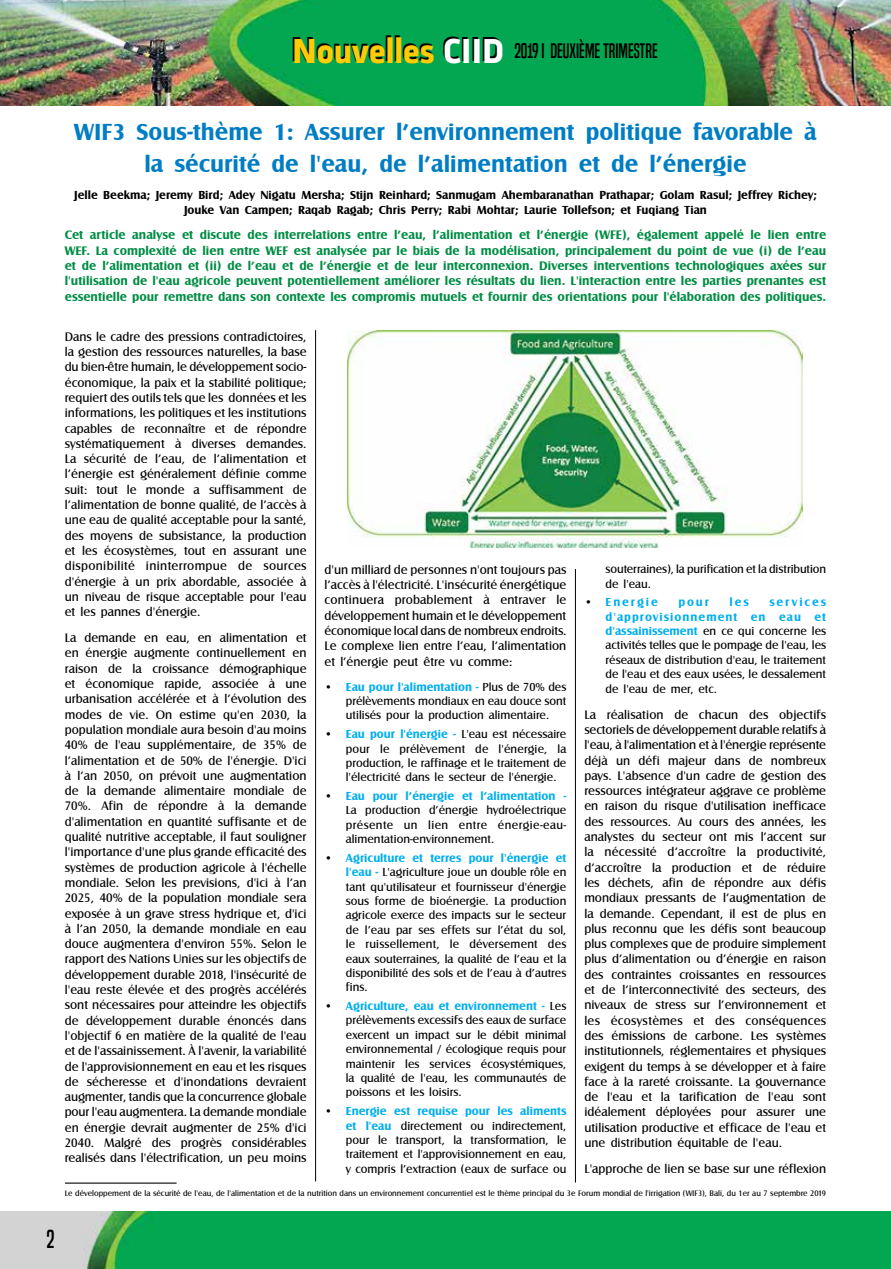
<style>
.page{position:relative;width:891px;height:1269px;background:#fff}
.page>*{position:absolute;margin:0;border:0;box-sizing:border-box;transform-origin:0 0}
.t1{font:700 36px "Alstom";color:#ffcb05}
.t2{font:700 24px/32.4px "Castle T";color:#007dc5;text-align:center}
.t3{font:24px "Built Titling Rg";color:#000}
.t4{font:19.5px "Built Titling Rg";color:#000}
.t5{font:12.75px/15.3px "Castle T";color:#000;text-align:justify}
.t6{font:700 12.75px/15.3px "Castle T";color:#008c44;text-align:justify}
.t7{font:12px/14.4px "Castle T";color:#000;text-align:justify}
.t8{font:700 12px/14.4px "Castle T";color:#000;text-align:center}
.t9{font:700 12px "Castle T";letter-spacing:.155em;color:#00aeef}
.t10{font:8.25px "Castle T";color:#000}
.s1{color:#fff}
.s2{font-weight:400;color:#000}
.s3{font-weight:700;color:#00aeef}
</style>
<div class="page">
<img style="left:0;top:1212px;width:891px;height:57px">
<img style="left:0;top:0;width:891px;height:105px">
<hr style="left:65px;top:1183px;width:111px;height:1px;background:#000">
<img style="left:348px;top:330px;width:455px;height:218px">
<hr style="left:575px;top:569px;width:1px;height:614px;background:#000">
<hr style="left:315px;top:330px;width:1px;height:851px;background:#000">
<h1 class="t1" style="left:292px;top:26px;width:213px">Nouvelles <span class="s1">CIID</span></h1>
<h3 class="t4" style="left:514px;top:40px;width:145px">2019 I DEUXIÈME TRIMESTRE</h3>
<h2 class="t2" style="left:74px;top:115px;width:744px">WIF3 Sous-thème 1: Assurer l’environnement politique favorable à la sécurité de l'eau, de l’alimentation et de l’énergie</h2>
<p class="t8" style="left:74px;top:188px;width:744px">Jelle Beekma; Jeremy Bird; Adey Nigatu Mersha; Stijn Reinhard; Sanmugam Ahembaranathan Prathapar; Golam Rasul; Jeffrey Richey;<br>Jouke Van Campen; Raqab Ragab; Chris Perry; Rabi Mohtar; Laurie Tollefson; et Fuqiang Tian</p>
<p class="t6" style="left:65px;top:228px;width:763px">Cet article analyse et discute des interrelations entre l’eau, l’alimentation et l’énergie (WFE), également appelé le lien entre WEF. La complexité de lien entre WEF est analysée par le biais de la modélisation, principalement du point de vue (i) de l’eau et de l’alimentation et (ii) de l’eau et de l’énergie et de leur interconnexion. Diverses interventions technologiques axées sur l'utilisation de l'eau agricole peuvent potentiellement améliorer les résultats du lien. L'interaction entre les parties prenantes est essentielle pour remettre dans son contexte les compromis mutuels et fournir des orientations pour l'élaboration des politiques.</p>
<p class="t5" style="left:65px;top:329px;width:243px">Dans le cadre des pressions contradictoires, la gestion des ressources naturelles, la base du bien-être humain, le développement socio&shy;économique, la paix et la stabilité politique; requiert des outils tels que les données et les informations, les politiques et les institutions capables de reconnaître et de répondre systématiquement à diverses demandes.<br>La sécurité de l’eau, de l’alimentation et l’énergie est généralement définie comme suit: tout le monde a suffisamment de l’alimentation de bonne qualité, de l’accès à une eau de qualité acceptable pour la santé, des moyens de subsistance, la production et les écosystèmes, tout en assurant une disponibilité ininterrompue de sources d'énergie à un prix abordable, associée à un niveau de risque acceptable pour l'eau et les pannes d'énergie.</p>
<p class="t5" style="left:65px;top:630px;width:243px">La demande en eau, en alimentation et en énergie augmente continuellement en raison de la croissance démographique et économique rapide, associée à une urbanisation accélérée et à l’évolution des modes de vie. On estime qu'en 2030, la population mondiale aura besoin d'au moins 40% de l'eau supplémentaire, de 35% de l’alimentation et de 50% de l'énergie. D'ici à l’an 2050, on prévoit une augmentation de la demande alimentaire mondiale de 70%. Afin de répondre à la demande d'alimentation en quantité suffisante et de qualité nutritive acceptable, il faut souligner l'importance d'une plus grande efficacité des systèmes de production agricole à l'échelle mondiale. Selon les previsions, d'ici à l’an 2025, 40% de la population mondiale sera exposée à un grave stress hydrique et, d'ici à l’an 2050, la demande mondiale en eau douce augmentera d'environ 55%. Selon le rapport des Nations Unies sur les objectifs de développement durable 2018, l'insécurité de l'eau reste élevée et des progrès accélérés sont nécessaires pour atteindre les objectifs de développement durable énoncés dans l'objectif 6 en matière de la qualité de l'eau et de l'assainissement. À l'avenir, la variabilité de l'approvisionnement en eau et les risques de sécheresse et d'inondations devraient augmenter, tandis que la concurrence globale pour l'eau augmentera. La demande mondiale en énergie devrait augmenter de 25% d'ici 2040. Malgré des progrès considérables realisés dans l'électrification, un peu moins</p>
<p class="t7" style="left:606px;top:562px;width:222px">souterraines), la purification et la distribution de l'eau.</p>
<p class="t9" style="left:584px;top:595px;width:75px"><span class="s2">•</span> Energie</p>
<p class="t9" style="left:678px;top:595px;width:32px">pour</p>
<p class="t9" style="left:730px;top:595px;width:21px">les</p>
<p class="t5" style="left:325px;top:562px;width:243px">d'un milliard de personnes n'ont toujours pas l’accès à l'électricité. L'insécurité énergétique continuera probablement à entraver le développement humain et le développement économique local dans de nombreux endroits.<br>Le complexe lien entre l’eau, l’alimentation et l’énergie peut être vu comme:</p>
<p class="t7" style="left:346px;top:680px;width:222px;text-indent:-21px">• <span class="s3">Eau pour l'alimentation -</span> Plus de 70% des prélèvements mondiaux en eau douce sont utilisés pour la production alimentaire.</p>
<p class="t7" style="left:346px;top:727px;width:222px;text-indent:-21px">• <span class="s3">Eau pour l'énergie -</span> L'eau est nécessaire pour le prélèvement de l'énergie, la production, le raffinage et le traitement de l'électricité dans le secteur de l'énergie.</p>
<p class="t7" style="left:346px;top:789px;width:222px;text-indent:-21px">• <span class="s3">Eau pour l’énergie et l’alimentation - </span>La production d’énergie hydroélectrique présente un lien entre énergie-eau&shy;alimentation-environnement.</p>
<p class="t7" style="left:346px;top:851px;width:222px;text-indent:-21px">• <span class="s3">Agriculture et terres pour l'énergie et l'eau -</span> L'agriculture joue un double rôle en tant qu'utilisateur et fournisseur d'énergie sous forme de bioénergie. La production agricole exerce des impacts sur le secteur de l’eau par ses effets sur l’état du sol, le ruissellement, le déversement des eaux souterraines, la qualité de l’eau et la disponibilité des sols et de l’eau à d’autres fins.</p>
<p class="t7" style="left:346px;top:999px;width:222px;text-indent:-21px">• <span class="s3">Agriculture, eau et environnement -</span> Les prélèvements excessifs des eaux de surface exercent un impact sur le débit minimal environnemental / écologique requis pour maintenir les services écosystémiques, la qualité de l'eau, les communautés de poissons et les loisirs.</p>
<p class="t7" style="left:346px;top:1104px;width:222px;text-indent:-21px">• <span class="s3">Energie est requise pour les aliments et l'eau</span> directement ou indirectement, pour le transport, la transformation, le traitement et l'approvisionnement en eau, y compris l’extraction (eaux de surface ou</p>
<p class="t10" style="left:65px;top:1189px;width:763px">Le développement de la sécurité de l'eau, de l'alimentation et de la nutrition dans un environnement concurrentiel est le thème principal du 3e Forum mondial de l'irrigation (WIF3), Bali, du 1er au 7 septembre 2019</p>
<p class="t7" style="left:606px;top:595px;width:222px;text-indent:164px"><span class="s3">services d'approvisionnement en eau et d'assainissement</span> en ce qui concerne les activités telles que le pompage de l'eau, les réseaux de distribution d'eau, le traitement de l'eau et des eaux usées, le dessalement de l'eau de mer, etc.</p>
<p class="t5" style="left:584px;top:707px;width:243px">La réalisation de chacun des objectifs sectoriels de développement durable relatifs à l'eau, à l'alimentation et à l'énergie représente déjà un défi majeur dans de nombreux pays. L'absence d'un cadre de gestion des ressources intégrateur aggrave ce problème en raison du risque d'utilisation inefficace des ressources. Au cours des années, les analystes du secteur ont mis l’accent sur la nécessité d’accroître la productivité, d’accroître la production et de réduire les déchets, afin de répondre aux défis mondiaux pressants de l’augmentation de la demande. Cependant, il est de plus en plus reconnu que les défis sont beaucoup plus complexes que de produire simplement plus d’alimentation ou d’énergie en raison des contraintes croissantes en ressources et de l’interconnectivité des secteurs, des niveaux de stress sur l’environnement et les écosystèmes et des conséquences des émissions de carbone. Les systèmes institutionnels, réglementaires et physiques exigent du temps à se développer et à faire face à la rareté croissante. La gouvernance de l'eau et la tarification de l'eau sont idéalement déployées pour assurer une utilisation productive et efficace de l'eau et une distribution équitable de l'eau.</p>
<p class="t5" style="left:584px;top:1161px;width:243px">L'approche de lien se base sur une réflexion</p>
<h2 class="t3" style="left:46px;top:1225px;width:10px">2</h2>
</div>
